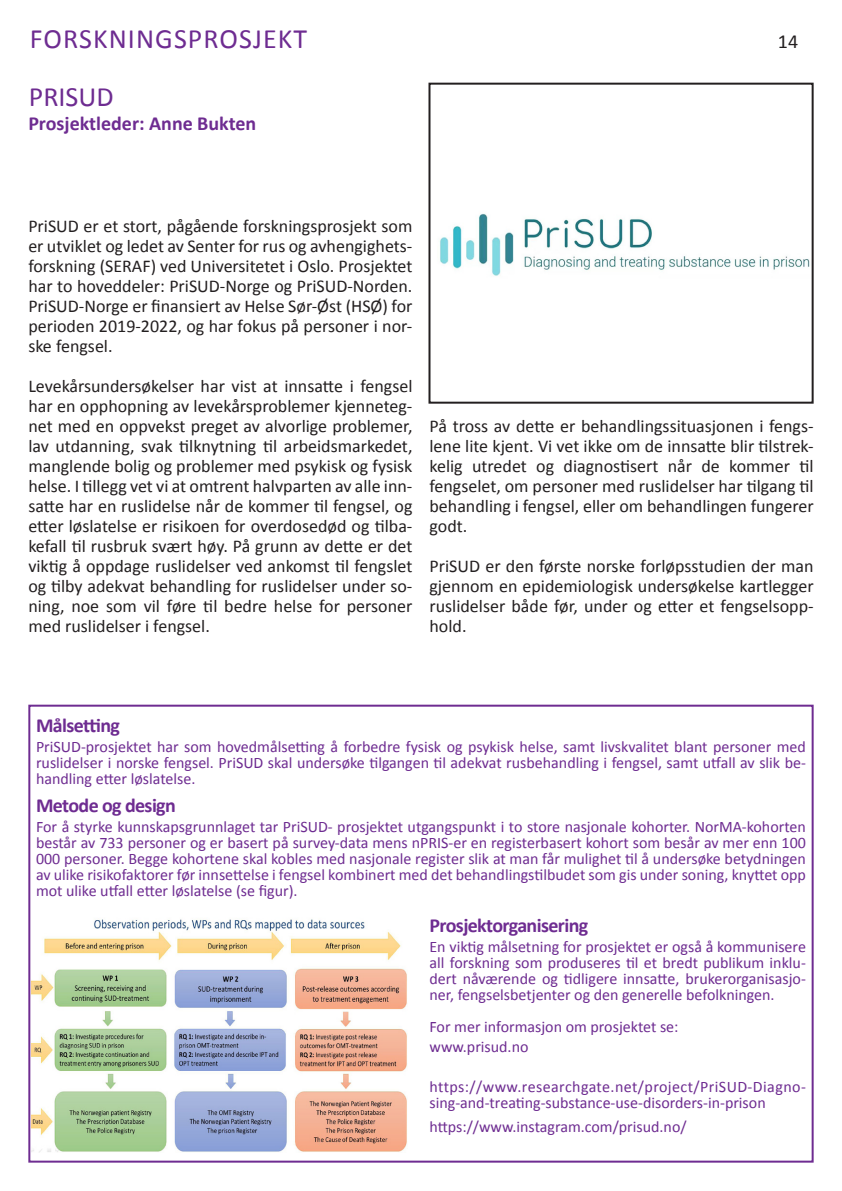
<style>
.page{position:relative;width:842px;height:1191px;background:#fff}
.page>*{position:absolute;margin:0;border:0;box-sizing:border-box;transform-origin:0 0}
.Tittel_sidetype{font:28px "Calibri";letter-spacing:.04em;color:#6e2c91}
.Tittel_innmat{font:28px "Calibri";color:#6e2c91}
.Mellomtittel{font:700 20px "Calibri";letter-spacing:-.03em;color:#6e2c91}
.Tittel_innmat-2{font:700 20px "Calibri";color:#6e2c91}
.t1{font:20px "Calibri";color:#231f20}
.Brødtekst{font:18px/20px "Calibri";color:#231f20;text-align:justify}
.Brødtekst_lilla_boks{font:16px/16px "Calibri";color:#6e2c91;text-align:justify}
</style>
<div class="page">
<div style="left:28px;top:704px;width:786px;height:458px;border:2px solid #6e2c91"></div>
<img style="left:439px;top:213px;width:371px;height:63px">
<div style="left:428px;top:83px;width:386px;height:321px;border:2px solid #231f20"></div>
<img style="left:31px;top:919px;width:376px;height:233px">
<p class="Tittel_sidetype" style="left:30px;top:21px;width:279px">FORSKNINGSPROSJEKT</p>
<p class="Tittel_innmat" style="left:29px;top:78px;width:86px">PRISUD</p>
<p class="Tittel_innmat-2" style="left:28px;top:110px;width:229px">Prosjektleder: Anne Bukten</p>
<p class="t1" style="left:778px;top:29px;width:22px">14</p>
<p class="Brødtekst" style="left:28px;top:216px;width:386px">PriSUD er et stort, pågående forskningsprosjekt som er utviklet og ledet av Senter for rus og avhengighets&shy;forskning (SERAF) ved Universitetet i Oslo. Prosjektet har to hoveddeler: PriSUD-Norge og PriSUD-Norden.<br>PriSUD-Norge er finansiert av Helse Sør-Øst (HSØ) for perioden 2019-2022, og har fokus på personer i nor&shy;ske fengsel.</p>
<p class="Brødtekst" style="left:28px;top:376px;width:386px">Levekårsundersøkelser har vist at innsatte i fengsel har en opphopning av levekårsproblemer kjenneteg&shy;net med en oppvekst preget av alvorlige problemer, lav utdanning, svak tilknytning til arbeidsmarkedet, manglende bolig og problemer med psykisk og fysisk helse. I tillegg vet vi at omtrent halvparten av alle inn&shy;satte har en ruslidelse når de kommer til fengsel, og etter løslatelse er risikoen for overdosedød og tilba&shy;kefall til rusbruk svært høy. På grunn av dette er det viktig å oppdage ruslidelser ved ankomst til fengslet og tilby adekvat behandling for ruslidelser under so&shy;ning, noe som vil føre til bedre helse for personer med ruslidelser i fengsel.</p>
<p class="Brødtekst" style="left:429px;top:416px;width:386px">På tross av dette er behandlingssituasjonen i fengs&shy;lene lite kjent. Vi vet ikke om de innsatte blir tilstrek&shy;kelig utredet og diagnostisert når de kommer til fengselet, om personer med ruslidelser har tilgang til behandling i fengsel, eller om behandlingen fungerer godt.</p>
<p class="Brødtekst" style="left:429px;top:556px;width:386px">PriSUD er den første norske forløpsstudien der man gjennom en epidemiologisk undersøkelse kartlegger ruslidelser både før, under og etter et fengselsopp&shy;hold.</p>
<p class="Mellomtittel" style="left:36px;top:713px;width:86px">Målsetting</p>
<p class="Brødtekst_lilla_boks" style="left:36px;top:739px;width:771px">PriSUD-prosjektet har som hovedmålsetting å forbedre fysisk og psykisk helse, samt livskvalitet blant personer med ruslidelser i norske fengsel. PriSUD skal undersøke tilgangen til adekvat rusbehandling i fengsel, samt utfall av slik be&shy;handling etter løslatelse.</p>
<p class="Mellomtittel" style="left:36px;top:793px;width:141px">Metode og design</p>
<p class="Brødtekst_lilla_boks" style="left:36px;top:819px;width:771px">For å styrke kunnskapsgrunnlaget tar PriSUD- prosjektet utgangspunkt i to store nasjonale kohorter. NorMA-kohorten består av 733 personer og er basert på survey-data mens nPRIS-er en registerbasert kohort som besår av mer enn 100<br>000 personer. Begge kohortene skal kobles med nasjonale register slik at man får mulighet til å undersøke betydningen av ulike risikofaktorer før innsettelse i fengsel kombinert med det behandlingstilbudet som gis under soning, knyttet opp mot ulike utfall etter løslatelse (se figur).</p>
<p class="Mellomtittel" style="left:429px;top:913px;width:160px">Prosjektorganisering</p>
<p class="Brødtekst_lilla_boks" style="left:429px;top:939px;width:378px">En viktig målsetning for prosjektet er også å kommunisere all forskning som produseres til et bredt publikum inklu&shy;dert nåværende og tidligere innsatte, brukerorganisasjo&shy;ner, fengselsbetjenter og den generelle befolkningen.</p>
<p class="Brødtekst_lilla_boks" style="left:429px;top:1019px;width:251px">For mer informasjon om prosjektet se:</p>
<p class="Brødtekst_lilla_boks" style="left:429px;top:1039px;width:101px">www.prisud.no</p>
<p class="Brødtekst_lilla_boks" style="left:429px;top:1079px;width:378px">https://www.researchgate.net/project/PriSUD-Diagno&shy;sing-and-treating-substance-use-disorders-in-prison</p>
<p class="Brødtekst_lilla_boks" style="left:429px;top:1119px;width:259px">https://www.instagram.com/prisud.no/</p>
</div>
